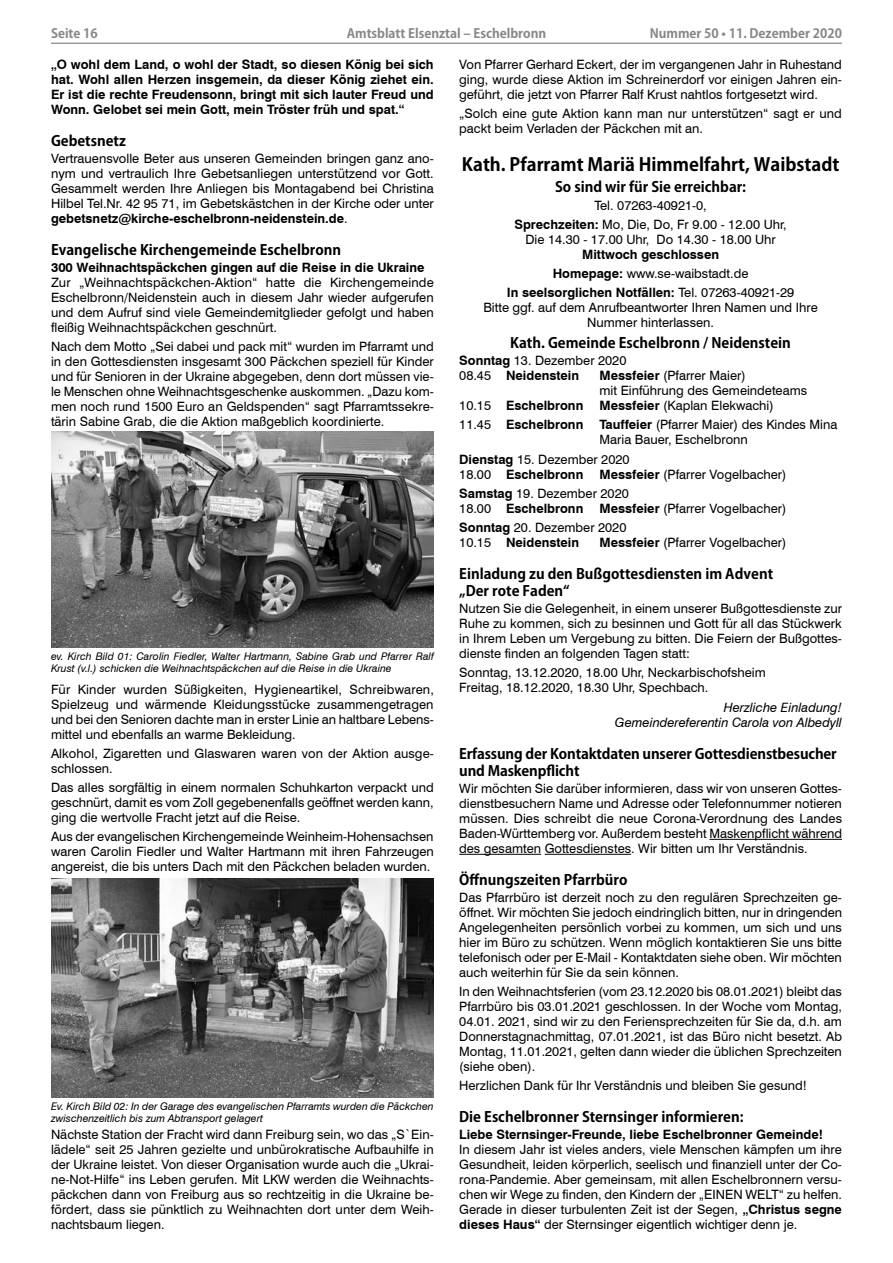
<style>
.page{position:relative;width:893px;height:1263px;background:#fff}
.page>*{position:absolute;margin:0;border:0;box-sizing:border-box;transform-origin:0 0}
.t1{font:700 18px "Koz Go Pro";color:#000}
.t2{font:700 14.25px/17.4px "Koz Go Pro";color:#000}
.t3{font:12.9px/15px "Swiss 721 BT";color:#000;text-align:justify}
.t4{font:700 12.9px/14.9px "Swiss 721 BT";color:#000;text-align:center}
.t5{font:italic 12.9px/15px "Swiss 721 BT";color:#000;text-align:right}
.t6{font:700 12.75px "Koz Go Pro";color:#878787}
.t7{font:italic 10.5px/12.6px "Swiss 721 BT";color:#000}
.s1{font-weight:700}
.s2{font-weight:400}
</style>
<div class="page">
<hr style="left:51px;top:43px;width:791px;height:1px;background:#9c9c9c">
<hr style="left:709px;top:839px;width:133px;height:1px;background:#000">
<hr style="left:459px;top:854px;width:82px;height:1px;background:#000">
<hr style="left:545px;top:854px;width:86px;height:1px;background:#000">
<img style="left:51px;top:432px;width:383px;height:216px">
<img style="left:51px;top:878px;width:383px;height:219px">
<p class="t6" style="left:347px;top:25px;width:201px">Amtsblatt Elsenztal – Eschelbronn</p>
<p class="t4" style="left:51px;top:57px;width:384px;text-align:justify">„O wohl dem Land, o wohl der Stadt, so diesen König bei sich hat. Wohl allen Herzen insgemein, da dieser König ziehet ein.<br>Er ist die rechte Freudensonn, bringt mit sich lauter Freud und Wonn. Gelobet sei mein Gott, mein Tröster früh und spat.“</p>
<p class="t2" style="left:51px;top:133px;width:76px">Gebetsnetz</p>
<p class="t3" style="left:51px;top:151px;width:384px">Vertrauensvolle Beter aus unseren Gemeinden bringen ganz ano&shy;nym und vertraulich Ihre Gebetsanliegen unterstützend vor Gott.<br>Gesammelt werden Ihre Anliegen bis Montagabend bei Christina Hilbel Tel.Nr. 42 95 71, im Gebetskästchen in der Kirche oder unter <span class="s1">gebetsnetz@kirche-eschelbronn-neidenstein.de</span>.</p>
<p class="t2" style="left:51px;top:242px;width:292px">Evangelische Kirchengemeinde Eschelbronn</p>
<p class="t4" style="left:51px;top:260px;width:375px">300 Weihnachtspäckchen gingen auf die Reise in die Ukraine</p>
<p class="t3" style="left:51px;top:275px;width:384px">Zur „Weihnachtspäckchen-Aktion“ hatte die Kirchengemeinde Eschelbronn/Neidenstein auch in diesem Jahr wieder aufgerufen und dem Aufruf sind viele Gemeindemitglieder gefolgt und haben fleißig Weihnachtspäckchen geschnürt.</p>
<p class="t3" style="left:51px;top:339px;width:384px">Nach dem Motto „Sei dabei und pack mit“ wurden im Pfarramt und in den Gottesdiensten insgesamt 300 Päckchen speziell für Kinder und für Senioren in der Ukraine abgegeben, denn dort müssen vie&shy;le Menschen ohne Weihnachtsgeschenke auskommen. „Dazu kom&shy;men noch rund 1500 Euro an Geldspenden“ sagt Pfarramtssekre&shy;tärin Sabine Grab, die die Aktion maßgeblich koordinierte.</p>
<p class="t6" style="left:51px;top:25px;width:48px">Seite 16</p>
<p class="t6" style="left:650px;top:25px;width:194px">Nummer 50 • 11. Dezember 2020</p>
<p class="t3" style="left:459px;top:57px;width:384px">Von Pfarrer Gerhard Eckert, der im vergangenen Jahr in Ruhestand ging, wurde diese Aktion im Schreinerdorf vor einigen Jahren ein&shy;geführt, die jetzt von Pfarrer Ralf Krust nahtlos fortgesetzt wird.</p>
<p class="t3" style="left:459px;top:106px;width:384px">„Solch eine gute Aktion kann man nur unterstützen“ sagt er und packt beim Verladen der Päckchen mit an.</p>
<h1 class="t1" style="left:462px;top:153px;width:379px">Kath. Pfarramt Mariä Himmelfahrt, Waibstadt</h1>
<p class="t2" style="left:555px;top:179px;width:193px">So sind wir für Sie erreichbar:</p>
<p class="t3" style="left:514px;top:195px;width:274px;line-height:19.2px;text-align:center">Tel. 07263-40921-0,<br><span class="s1">Sprechzeiten:</span> Mo, Die, Do, Fr 9.00 - 12.00 Uhr,</p>
<p class="t3" style="left:525px;top:231px;width:252px">Die 14.30 - 17.00 Uhr, Do 14.30 - 18.00 Uhr</p>
<p class="t4" style="left:507px;top:244px;width:289px;line-height:19.2px">Mittwoch geschlossen<br>Homepage: <span class="s2">www.se-waibstadt.de<br></span>In seelsorglichen Notfällen: <span class="s2">Tel. 07263-40921-29</span></p>
<p class="t3" style="left:483px;top:300px;width:336px;text-align:center">Bitte ggf. auf dem Anrufbeantworter Ihren Namen und Ihre<br>Nummer hinterlassen.</p>
<p class="t2" style="left:510px;top:335px;width:282px">Kath. Gemeinde Eschelbronn / Neidenstein</p>
<p class="t3" style="left:459px;top:353px;width:169px"><span class="s1">Sonntag</span> 13. Dezember 2020<br>08.45 <span class="s1">Neidenstein</span></p>
<p class="t3" style="left:600px;top:368px;width:209px"><span class="s1">Messfeier</span> (Pfarrer Maier)<br>mit Einführung des Gemeindeteams</p>
<p class="t4" style="left:459px;top:398px;width:126px"><span class="s2">10.15</span> Eschelbronn</p>
<p class="t3" style="left:600px;top:398px;width:176px"><span class="s1">Messfeier</span> (Kaplan Elekwachi)</p>
<p class="t4" style="left:459px;top:417px;width:126px"><span class="s2">11.45</span> Eschelbronn</p>
<p class="t3" style="left:600px;top:417px;width:239px"><span class="s1">Tauffeier</span> (Pfarrer Maier) des Kindes Mina<br>Maria Bauer, Eschelbronn</p>
<p class="t3" style="left:459px;top:451px;width:172px"><span class="s1">Dienstag</span> 15. Dezember 2020<br>18.00 <span class="s1">Eschelbronn</span></p>
<p class="t3" style="left:459px;top:464px;width:329px;line-height:19.2px;text-indent:140px"><span class="s1">Messfeier</span> (Pfarrer Vogelbacher)<br><span class="s1">Samstag</span> 19. Dezember 2020</p>
<p class="t4" style="left:459px;top:500px;width:126px"><span class="s2">18.00</span> Eschelbronn</p>
<p class="t3" style="left:459px;top:498px;width:329px;line-height:19.2px;text-indent:140px"><span class="s1">Messfeier</span> (Pfarrer Vogelbacher)<br><span class="s1">Sonntag</span> 20. Dezember 2020</p>
<p class="t4" style="left:459px;top:535px;width:121px"><span class="s2">10.15</span> Neidenstein</p>
<p class="t3" style="left:600px;top:535px;width:188px"><span class="s1">Messfeier</span> (Pfarrer Vogelbacher)</p>
<p class="t2" style="left:459px;top:566px;width:315px">Einladung zu den Bußgottesdiensten im Advent „Der rote Faden“</p>
<p class="t3" style="left:459px;top:601px;width:384px">Nutzen Sie die Gelegenheit, in einem unserer Bußgottesdienste zur Ruhe zu kommen, sich zu besinnen und Gott für all das Stückwerk in Ihrem Leben um Vergebung zu bitten. Die Feiern der Bußgottes&shy;dienste finden an folgenden Tagen statt:</p>
<p class="t3" style="left:459px;top:665px;width:308px">Sonntag, 13.12.2020, 18.00 Uhr, Neckarbischofsheim<br>Freitag, 18.12.2020, 18.30 Uhr, Spechbach.</p>
<p class="t5" style="left:615px;top:699px;width:228px">Herzliche Einladung!<br>Gemeindereferentin Carola von Albedyll</p>
<p class="t2" style="left:459px;top:746px;width:379px">Erfassung der Kontaktdaten unserer Gottesdienstbesucher und Maskenpflicht</p>
<p class="t3" style="left:459px;top:781px;width:384px">Wir möchten Sie darüber informieren, dass wir von unseren Gottes&shy;dienstbesuchern Name und Adresse oder Telefonnummer notieren müssen. Dies schreibt die neue Corona-Verordnung des Landes Baden-Württemberg vor. Außerdem besteht Maskenpflicht während des gesamten Gottesdienstes. Wir bitten um Ihr Verständnis.</p>
<p class="t2" style="left:459px;top:872px;width:170px">Öffnungszeiten Pfarrbüro</p>
<p class="t3" style="left:459px;top:890px;width:384px">Das Pfarrbüro ist derzeit noch zu den regulären Sprechzeiten ge&shy;öffnet. Wir möchten Sie jedoch eindringlich bitten, nur in dringenden Angelegenheiten persönlich vorbei zu kommen, um sich und uns hier im Büro zu schützen. Wenn möglich kontaktieren Sie uns bitte telefonisch oder per E-Mail - Kontaktdaten siehe oben. Wir möchten auch weiterhin für Sie da sein können.</p>
<p class="t3" style="left:459px;top:984px;width:384px">In den Weihnachtsferien (vom 23.12.2020 bis 08.01.2021) bleibt das Pfarrbüro bis 03.01.2021 geschlossen. In der Woche vom Montag, 04.01. 2021, sind wir zu den Feriensprechzeiten für Sie da, d.h. am Donnerstagnachmittag, 07.01.2021, ist das Büro nicht besetzt. Ab Montag, 11.01.2021, gelten dann wieder die üblichen Sprechzeiten (siehe oben).</p>
<p class="t3" style="left:459px;top:1078px;width:349px">Herzlichen Dank für Ihr Verständnis und bleiben Sie gesund!</p>
<p class="t2" style="left:459px;top:1109px;width:286px">Die Eschelbronner Sternsinger informieren:</p>
<p class="t4" style="left:459px;top:1127px;width:365px">Liebe Sternsinger-Freunde, liebe Eschelbronner Gemeinde!</p>
<p class="t3" style="left:459px;top:1142px;width:384px">In diesem Jahr ist vieles anders, viele Menschen kämpfen um ihre Gesundheit, leiden körperlich, seelisch und finanziell unter der Co&shy;rona-Pandemie. Aber gemeinsam, mit allen Eschelbronnern versu&shy;chen wir Wege zu finden, den Kindern der „EINEN WELT“ zu helfen.<br>Gerade in dieser turbulenten Zeit ist der Segen, <span class="s1">„Christus segne dieses Haus“</span> der Sternsinger eigentlich wichtiger denn je.</p>
<p class="t7" style="left:51px;top:650px;width:384px">ev. Kirch Bild 01: Carolin Fiedler, Walter Hartmann, Sabine Grab und Pfarrer Ralf<br>Krust (v.l.) schicken die Weihnachtspäckchen auf die Reise in die Ukraine</p>
<p class="t3" style="left:51px;top:682px;width:384px">Für Kinder wurden Süßigkeiten, Hygieneartikel, Schreibwaren, Spielzeug und wärmende Kleidungsstücke zusammengetragen und bei den Senioren dachte man in erster Linie an haltbare Lebens&shy;mittel und ebenfalls an warme Bekleidung.</p>
<p class="t3" style="left:51px;top:746px;width:384px">Alkohol, Zigaretten und Glaswaren waren von der Aktion ausge&shy;schlossen.</p>
<p class="t3" style="left:51px;top:780px;width:384px">Das alles sorgfältig in einem normalen Schuhkarton verpackt und geschnürt, damit es vom Zoll gegebenenfalls geöffnet werden kann, ging die wertvolle Fracht jetzt auf die Reise.</p>
<p class="t3" style="left:51px;top:829px;width:384px">Aus der evangelischen Kirchengemeinde Weinheim-Hohensachsen waren Carolin Fiedler und Walter Hartmann mit ihren Fahrzeugen angereist, die bis unters Dach mit den Päckchen beladen wurden.</p>
<p class="t7" style="left:51px;top:1100px;width:384px">Ev. Kirch Bild 02: In der Garage des evangelischen Pfarramts wurden die Päckchen zwischenzeitlich bis zum Abtransport gelagert</p>
<p class="t3" style="left:51px;top:1127px;width:384px">Nächste Station der Fracht wird dann Freiburg sein, wo das „S`Ein&shy;lädele“ seit 25 Jahren gezielte und unbürokratische Aufbauhilfe in der Ukraine leistet. Von dieser Organisation wurde auch die „Ukrai&shy;ne-Not-Hilfe“ ins Leben gerufen. Mit LKW werden die Weihnachts&shy;päckchen dann von Freiburg aus so rechtzeitig in die Ukraine be&shy;fördert, dass sie pünktlich zu Weihnachten dort unter dem Weih&shy;nachtsbaum liegen.</p>
</div>
